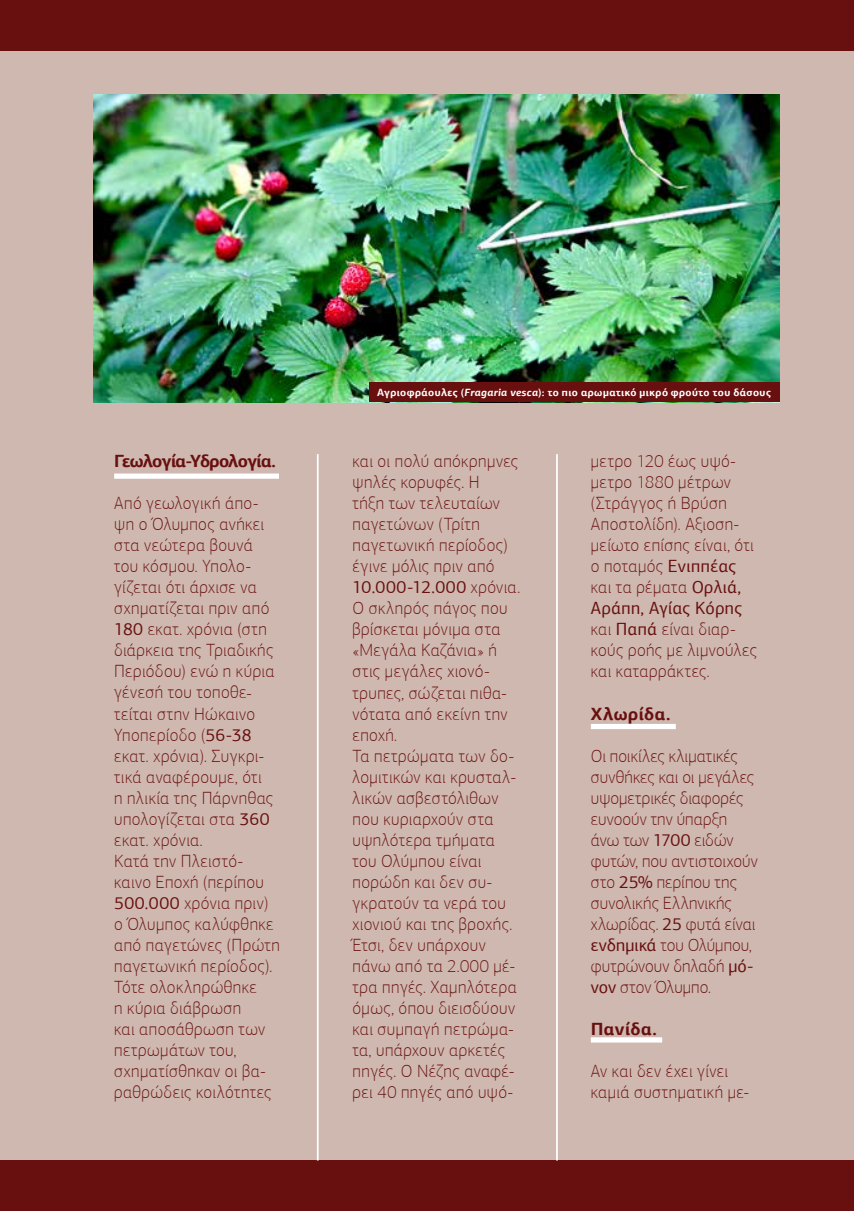
<style>
.page{position:relative;width:854px;height:1211px;background:#fff}
.page>*{position:absolute;margin:0;border:0;box-sizing:border-box;transform-origin:0 0}
.t1{font:100 17.68px/21px "PF Agora Sans Pro";letter-spacing:.02em;color:#680f0f}
.t2{font:100 17.68px/21px "PF Agora Sans Pro";color:#680f0f}
.t3{font:700 17.68px "PF Agora Sans Pro";letter-spacing:-.035em;color:#680f0f}
.t4{font:700 17.68px "PF Agora Sans Pro";letter-spacing:.025em;color:#680f0f}
.t5{font:700 10.5px "PF Agora Sans Pro";letter-spacing:.04em;color:#fff}
.s1{font-weight:400}
.s2{font-style:italic}
</style>
<div class="page">
<div style="left:0;top:0;width:853px;height:1210px;background:#ceb8af"></div>
<div style="left:114px;top:473px;width:165px;height:6px;background:#fff"></div>
<div style="left:590px;top:724px;width:85px;height:5px;background:#fff"></div>
<div style="left:590px;top:1037px;width:72px;height:5px;background:#fff"></div>
<div style="left:0;top:0;width:853px;height:50px;background:#680f0f"></div>
<div style="left:0;top:1160px;width:853px;height:50px;background:#680f0f"></div>
<hr style="left:317px;top:454px;width:1px;height:706px;background:#fff">
<hr style="left:556px;top:454px;width:1px;height:706px;background:#fff">
<img style="left:94px;top:94px;width:685px;height:308px">
<div style="left:368px;top:382px;width:411px;height:20px;background:#680f0f"></div>
<p class="t3" style="left:114px;top:450px;width:163px">Γεωλογία-Υδρολογία.</p>
<p class="t1" style="left:114px;top:493px;width:167px">Από γεωλογική άπο&shy;ψη ο Όλυμπος ανήκει στα νεώτερα βουνά του κόσμου. Υπολο&shy;γίζεται ότι άρχισε να σχηματίζεται πριν από<br><span class="s1">180</span> εκατ. χρόνια (στη διάρκεια της Τριαδικής<br>Περιόδου) ενώ η κύρια γένεσή του τοποθε&shy;τείται στην Ηώκαινο<br>Υποπερίοδο (<span class="s1">56-38 </span>εκατ. χρόνια). Συγκρι&shy;τικά αναφέρουμε, ότι<br>η ηλικία της Πάρνηθας υπολογίζεται στα <span class="s1">360 </span>εκατ. χρόνια.<br>Κατά την Πλειστό&shy;καινο Εποχή (περίπου<br><span class="s1">500.000</span> χρόνια πριν) ο Όλυμπος καλύφθηκε από παγετώνες (Πρώτη παγετωνική περίοδος).<br>Τότε ολοκληρώθηκε<br>η κύρια διάβρωση<br>και αποσάθρωση των πετρωμάτων του, σχηματίσθηκαν οι βα&shy;ραθρώδεις κοιλότητες</p>
<p class="t5" style="left:377px;top:386px;width:395px">Αγριοφράουλες (<span class="s2">Fragaria vesca</span>): το πιο αρωματικό μικρό φρούτο του δάσους</p>
<p class="t1" style="left:352px;top:451px;width:169px">και οι πολύ απόκρημνες ψηλές κορυφές. Η<br>τήξη των τελευταίων παγετώνων (Τρίτη παγετωνική περίοδος) έγινε μόλις πριν από<br><span class="s1">10.000-12.000</span> χρόνια.<br>Ο σκληρός πάγος που βρίσκεται μόνιμα στα «Μεγάλα Καζάνια» ή στις μεγάλες χιονό&shy;τρυπες, σώζεται πιθα&shy;νότατα από εκείνη την εποχή.<br>Τα πετρώματα των δο&shy;λομιτικών και κρυσταλ&shy;λικών ασβεστόλιθων που κυριαρχούν στα υψηλότερα τμήματα του Ολύμπου είναι πορώδη και δεν συ&shy;γκρατούν τα νερά του χιονιού και της βροχής.<br>Έτσι, δεν υπάρχουν πάνω από τα 2.000 μέ&shy;τρα πηγές. Χαμηλότερα όμως, όπου διεισδύουν και συμπαγή πετρώμα&shy;τα, υπάρχουν αρκετές πηγές. Ο Νέζης αναφέ&shy;ρει 40 πηγές από υψό-</p>
<p class="t1" style="left:590px;top:451px;width:168px">μετρο 120 έως υψό&shy;μετρο 1880 μέτρων (Στράγγος ή Βρύση<br>Αποστολίδη). Αξιοση&shy;μείωτο επίσης είναι, ότι ο ποταμός <span class="s1">Ενιππέας </span>και τα ρέματα <span class="s1">Ορλιά,<br>Αράπη, Αγίας Κόρης </span>και <span class="s1">Παπά</span> είναι διαρ&shy;κούς ροής με λιμνούλες και καταρράκτες.</p>
<p class="t4" style="left:590px;top:702px;width:81px">Χλωρίδα.</p>
<p class="t2" style="left:590px;top:745px;width:168px">Οι ποικίλες κλιματικές συνθήκες και οι μεγάλες υψομετρικές διαφορές ευνοούν την ύπαρξη άνω των <span class="s1">1700</span> ειδών φυτών, που αντιστοιχούν στο <span class="s1">25%</span> περίπου της συνολικής Ελληνικής χλωρίδας. <span class="s1">25</span> φυτά είναι <span class="s1">ενδημικά</span> του Ολύμπου, φυτρώνουν δηλαδή <span class="s1">μό&shy;νον</span> στον Όλυμπο.</p>
<p class="t3" style="left:590px;top:1017px;width:68px">Πανίδα.</p>
<p class="t1" style="left:590px;top:1060px;width:160px">Αν και δεν έχει γίνει καμιά συστηματική με-</p>
</div>
